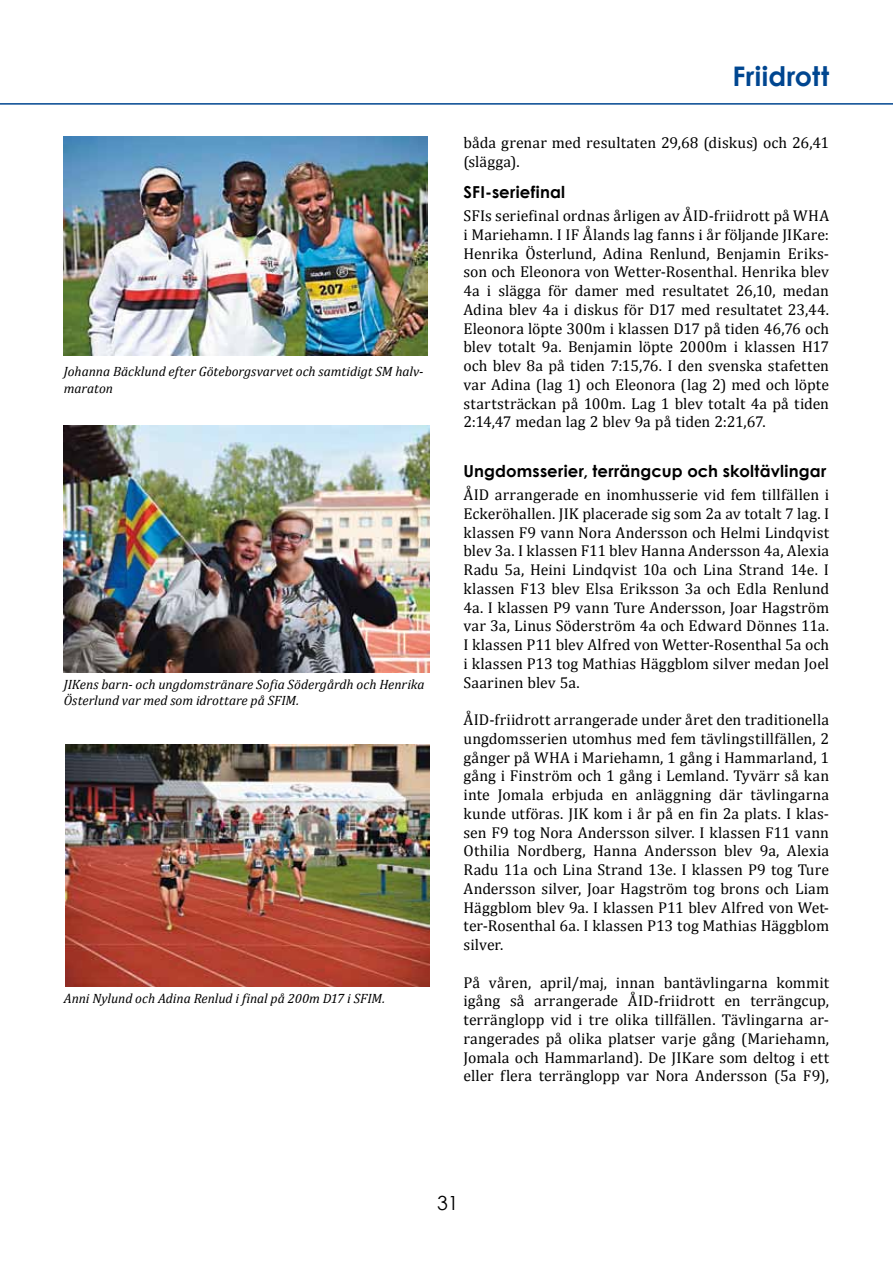
<style>
.page{position:relative;width:893px;height:1263px;background:#fff}
.page>*{position:absolute;margin:0;border:0;box-sizing:border-box;transform-origin:0 0}
.t1{font:700 27px "Century Gothic";letter-spacing:.015em;color:#004690}
.t2{font:19.5px "Century Gothic";color:#000}
.t3{font:700 16.5px "Century Gothic";letter-spacing:.01em;color:#000}
.t4{font:15.75px/18.8px "Cambria";color:#000;text-align:justify}
.t5{font:italic 13.5px/16.5px "Cambria";color:#000}
</style>
<div class="page">
<hr style="left:0;top:103px;width:893px;height:2px;background:#004690">
<img style="left:64px;top:136px;width:363px;height:220px">
<img style="left:64px;top:425px;width:365px;height:248px">
<img style="left:66px;top:744px;width:363px;height:242px">
<p class="t5" style="left:64px;top:363px;width:361px">Johanna Bäcklund efter Göteborgsvarvet och samtidigt SM halv&shy;maraton</p>
<p class="t5" style="left:64px;top:675px;width:362px">JIKens barn- och ungdomstränare Sofia Södergårdh och Henrika<br>Österlund var med som idrottare på SFIM.</p>
<p class="t5" style="left:64px;top:990px;width:323px">Anni Nylund och Adina Renlud i final på 200m D17 i SFIM.</p>
<h1 class="t1" style="left:733px;top:56px;width:98px">Friidrott</h1>
<p class="t4" style="left:463px;top:134px;width:367px">båda grenar med resultaten 29,68 (diskus) och 26,41 (slägga).</p>
<p class="t3" style="left:463px;top:180px;width:103px">SFI-seriefinal</p>
<p class="t4" style="left:463px;top:206px;width:367px">SFIs seriefinal ordnas årligen av ÅID-friidrott på WHA i Mariehamn. I IF Ålands lag fanns i år följande JIKare:<br>Henrika Österlund, Adina Renlund, Benjamin Eriks&shy;son och Eleonora von Wetter-Rosenthal. Henrika blev 4a i slägga för damer med resultatet 26,10, medan Adina blev 4a i diskus för D17 med resultatet 23,44.<br>Eleonora löpte 300m i klassen D17 på tiden 46,76 och blev totalt 9a. Benjamin löpte 2000m i klassen H17 och blev 8a på tiden 7:15,76. I den svenska stafetten var Adina (lag 1) och Eleonora (lag 2) med och löpte startsträckan på 100m. Lag 1 blev totalt 4a på tiden 2:14,47 medan lag 2 blev 9a på tiden 2:21,67.</p>
<p class="t3" style="left:463px;top:459px;width:364px">Ungdomsserier, terrängcup och skoltävlingar</p>
<p class="t4" style="left:463px;top:485px;width:367px">ÅID arrangerade en inomhusserie vid fem tillfällen i Eckeröhallen. JIK placerade sig som 2a av totalt 7 lag. I klassen F9 vann Nora Andersson och Helmi Lindqvist blev 3a. I klassen F11 blev Hanna Andersson 4a, Alexia Radu 5a, Heini Lindqvist 10a och Lina Strand 14e. I klassen F13 blev Elsa Eriksson 3a och Edla Renlund 4a. I klassen P9 vann Ture Andersson, Joar Hagström var 3a, Linus Söderström 4a och Edward Dönnes 11a.<br>I klassen P11 blev Alfred von Wetter-Rosenthal 5a och i klassen P13 tog Mathias Häggblom silver medan Joel Saarinen blev 5a.</p>
<p class="t4" style="left:463px;top:710px;width:367px">ÅID-friidrott arrangerade under året den traditionella ungdomsserien utomhus med fem tävlingstillfällen, 2 gånger på WHA i Mariehamn, 1 gång i Hammarland, 1 gång i Finström och 1 gång i Lemland. Tyvärr så kan inte Jomala erbjuda en anläggning där tävlingarna kunde utföras. JIK kom i år på en fin 2a plats. I klas&shy;sen F9 tog Nora Andersson silver. I klassen F11 vann Othilia Nordberg, Hanna Andersson blev 9a, Alexia Radu 11a och Lina Strand 13e. I klassen P9 tog Ture Andersson silver, Joar Hagström tog brons och Liam Häggblom blev 9a. I klassen P11 blev Alfred von Wet&shy;ter-Rosenthal 6a. I klassen P13 tog Mathias Häggblom silver.</p>
<p class="t4" style="left:463px;top:973px;width:367px">På våren, april/maj, innan bantävlingarna kommit igång så arrangerade ÅID-friidrott en terrängcup, terränglopp vid i tre olika tillfällen. Tävlingarna ar&shy;rangerades på olika platser varje gång (Mariehamn, Jomala och Hammarland). De JIKare som deltog i ett eller flera terränglopp var Nora Andersson (5a F9),</p>
<p class="t2" style="left:437px;top:1189px;width:23px">31</p>
</div>
